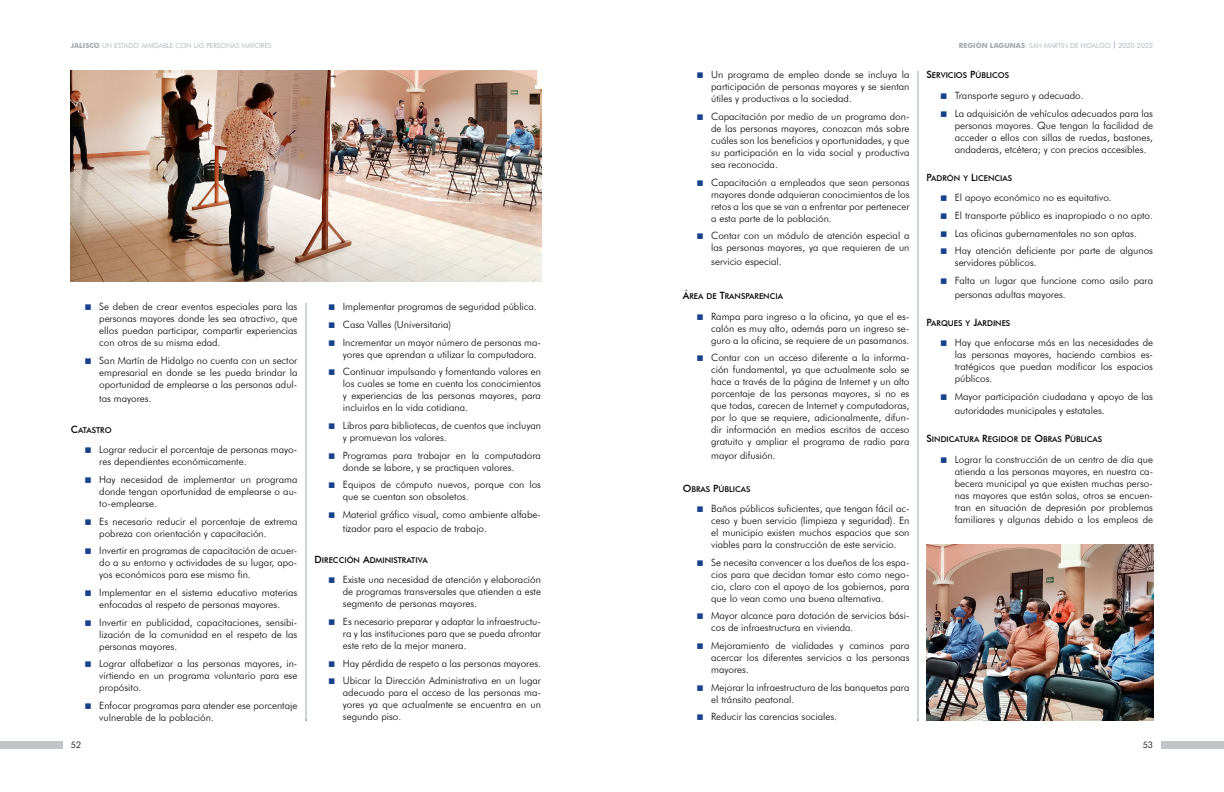
<style>
.page{position:relative;width:1224px;height:792px;background:#fff}
.page>*{position:absolute;margin:0;border:0;box-sizing:border-box;transform-origin:0 0}
.t1{font:300 10px/12px "Futura BT";color:#000;text-align:justify}
.t2{font:300 9px "Futura BT";color:#000}
.t3{font:8px "Futura BT Medium SC800";color:#000}
.t4{font:300 7px "Futura BT";color:#a0a9ad}
.s1{font-weight:700}
.s2{color:#17428b}
.s3{font-size:10px}
</style>
<div class="page">
<div style="left:0;top:741px;width:63px;height:7px;background:#bfc5c8"></div>
<div style="left:1161px;top:741px;width:63px;height:7px;background:#bfc5c8"></div>
<hr style="left:918px;top:71px;width:1px;height:649px;background:#a0a9ad">
<hr style="left:306px;top:303px;width:1px;height:417px;background:#a0a9ad">
<img style="left:927px;top:544px;width:226px;height:177px">
<img style="left:71px;top:71px;width:470px;height:210px">
<p class="t4" style="left:71px;top:41px;width:202px"><span class="s1">JALISCO</span> UN ESTADO AMIGABLE CON LAS PERSONAS MAYORES</p>
<p class="t4" style="left:959px;top:41px;width:196px"><span class="s1">REGIÓN LAGUNAS</span>: SAN MARTÍN DE HIDALGO <span class="s2">|</span> 2020-2022</p>
<p class="t1" style="left:99px;top:301px;width:200px">Se deben de crear eventos especiales para las personas mayores donde les sea atractivo, que ellos puedan participar, compartir experiencias con otros de su misma edad.</p>
<p class="t1" style="left:99px;top:354px;width:200px">San Martín de Hidalgo no cuenta con un sector empresarial en donde se les pueda brindar la oportunidad de emplearse a las personas adul-</p>
<p class="t1" style="left:99px;top:392px;width:54px">tas mayores.</p>
<p class="t3" style="left:71px;top:425px;width:41px"><span class="s3">C</span>ATASTRO</p>
<p class="t1" style="left:99px;top:444px;width:200px">Lograr reducir el porcentaje de personas mayo&shy;res dependientes económicamente.</p>
<p class="t1" style="left:99px;top:473px;width:200px">Hay necesidad de implementar un programa donde tengan oportunidad de emplearse o au&shy;to-emplearse.</p>
<p class="t1" style="left:99px;top:515px;width:200px">Es necesario reducir el porcentaje de extrema pobreza con orientación y capacitación.</p>
<p class="t1" style="left:99px;top:545px;width:200px">Invertir en programas de capacitación de acuer&shy;do a su entorno y actividades de su lugar, apo&shy;yos económicos para ese mismo fin.</p>
<p class="t1" style="left:99px;top:586px;width:200px">Implementar en el sistema educativo materias enfocadas al respeto de personas mayores.</p>
<p class="t1" style="left:99px;top:616px;width:200px">Invertir en publicidad, capacitaciones, sensibi&shy;lización de la comunidad en el respeto de las personas mayores.</p>
<p class="t1" style="left:99px;top:658px;width:200px">Lograr alfabetizar a las personas mayores, in&shy;virtiendo en un programa voluntario para ese propósito.</p>
<p class="t1" style="left:99px;top:699px;width:200px">Enfocar programas para atender ese porcentaje vulnerable de la población.</p>
<p class="t1" style="left:343px;top:298px;width:200px;line-height:17.7px;text-align:left">Implementar programas de seguridad pública.<br>Casa Valles (Universitaria)<br>Incrementar un mayor número de personas ma-</p>
<p class="t1" style="left:343px;top:345px;width:200px;line-height:17.7px">yores que aprendan a utilizar la computadora.<br>Continuar impulsando y fomentando valores en</p>
<p class="t1" style="left:343px;top:378px;width:200px">los cuales se tome en cuenta los conocimientos y experiencias de las personas mayores, para incluirlos en la vida cotidiana.</p>
<p class="t1" style="left:343px;top:419px;width:200px">Libros para bibliotecas, de cuentos que incluyan y promuevan los valores.</p>
<p class="t1" style="left:343px;top:449px;width:200px">Programas para trabajar en la computadora donde se labore, y se practiquen valores.</p>
<p class="t1" style="left:343px;top:479px;width:200px">Equipos de cómputo nuevos, porque con los que se cuentan son obsoletos.</p>
<p class="t1" style="left:343px;top:508px;width:200px;line-height:13.9px">Material gráfico visual, como ambiente alfabe&shy;tizador para el espacio de trabajo.</p>
<p class="t3" style="left:315px;top:555px;width:115px"><span class="s3">D</span> IRECCIÓN <span class="s3">A</span>DMINISTRATIVA</p>
<p class="t1" style="left:343px;top:574px;width:200px">Existe una necesidad de atención y elaboración de programas transversales que atienden a este segmento de personas mayores.</p>
<p class="t1" style="left:343px;top:615px;width:200px">Es necesario preparar y adaptar la infraestructu&shy;ra y las instituciones para que se pueda afrontar este reto de la mejor manera.</p>
<p class="t1" style="left:343px;top:654px;width:200px;line-height:17.7px">Hay pérdida de respeto a las personas mayores.<br>Ubicar la Dirección Administrativa en un lugar</p>
<p class="t1" style="left:343px;top:687px;width:200px">adecuado para el acceso de las personas ma&shy;yores ya que actualmente se encuentra en un segundo piso.</p>
<p class="t1" style="left:711px;top:69px;width:200px">Un programa de empleo donde se incluya la participación de personas mayores y se sientan útiles y productivas a la sociedad.</p>
<p class="t1" style="left:711px;top:110px;width:200px">Capacitación por medio de un programa don&shy;de las personas mayores, conozcan más sobre cuáles son los beneficios y oportunidades, y que su participación en la vida social y productiva sea reconocida.</p>
<p class="t1" style="left:711px;top:176px;width:200px">Capacitación a empleados que sean personas mayores donde adquieran conocimientos de los retos a los que se van a enfrentar por pertenecer a esta parte de la población.</p>
<p class="t1" style="left:711px;top:230px;width:200px">Contar con un módulo de atención especial a las personas mayores, ya que requieren de un</p>
<p class="t1" style="left:711px;top:256px;width:72px">servicio especial.</p>
<p class="t3" style="left:683px;top:291px;width:102px"><span class="s3">Á</span>REA DE <span class="s3">T</span>RANSPARENCIA</p>
<p class="t1" style="left:711px;top:310px;width:200px">Rampa para ingreso a la oficina, ya que el es&shy;calón es muy alto, además para un ingreso se&shy;guro a la oficina, se requiere de un pasamanos.</p>
<p class="t1" style="left:711px;top:352px;width:200px">Contar con un acceso diferente a la informa&shy;ción fundamental, ya que actualmente solo se hace a través de la página de Internet y un alto porcentaje de las personas mayores, si no es que todas, carecen de Internet y computadoras, por lo que se requiere, adicionalmente, difun&shy;dir información en medios escritos de acceso gratuito y ampliar el programa de radio para</p>
<p class="t1" style="left:711px;top:450px;width:66px">mayor difusión.</p>
<p class="t3" style="left:683px;top:484px;width:69px"><span class="s3">O</span>BRAS <span class="s3">P</span>ÚBLICAS</p>
<p class="t1" style="left:711px;top:502px;width:200px">Baños públicos suficientes, que tengan fácil ac&shy;ceso y buen servicio (limpieza y seguridad). En el municipio existen muchos espacios que son viables para la construcción de este servicio.</p>
<p class="t1" style="left:711px;top:556px;width:200px">Se necesita convencer a los dueños de los espa&shy;cios para que decidan tomar esto como nego&shy;cio, claro con el apoyo de los gobiernos, para que lo vean como una buena alternativa.</p>
<p class="t1" style="left:711px;top:610px;width:200px">Mayor alcance para dotación de servicios bási&shy;cos de infraestructura en vivienda.</p>
<p class="t1" style="left:711px;top:639px;width:200px">Mejoramiento de vialidades y caminos para acercar los diferentes servicios a las personas mayores.</p>
<p class="t1" style="left:711px;top:681px;width:200px">Mejorar la infraestructura de las banquetas para el tránsito peatonal.</p>
<p class="t1" style="left:711px;top:711px;width:127px">Reducir las carencias sociales.</p>
<p class="t3" style="left:927px;top:71px;width:84px"><span class="s3">S</span>ERVICIOS <span class="s3">P</span>ÚBLICOS</p>
<p class="t1" style="left:955px;top:86px;width:200px;line-height:17.7px">Transporte seguro y adecuado.<br>La adquisición de vehículos adecuados para las</p>
<p class="t1" style="left:955px;top:119px;width:200px">personas mayores. Que tengan la facilidad de acceder a ellos con sillas de ruedas, bastones, andaderas, etcétera; y con precios accesibles.</p>
<p class="t3" style="left:927px;top:173px;width:87px"><span class="s3">P</span>ADRÓN Y <span class="s3">L</span>ICENCIAS</p>
<p class="t1" style="left:955px;top:189px;width:200px;line-height:17.7px;text-align:left">El apoyo económico no es equitativo.<br>El transporte público es inapropiado o no apto.<br>Las oficinas gubernamentales no son aptas.<br>Hay atención deficiente por parte de algunos</p>
<p class="t1" style="left:955px;top:254px;width:200px;line-height:17.7px">servidores públicos.<br>Falta un lugar que funcione como asilo para</p>
<p class="t1" style="left:955px;top:288px;width:112px">personas adultas mayores.</p>
<p class="t3" style="left:927px;top:318px;width:85px"><span class="s3">P</span>ARQUES Y <span class="s3">J</span>ARDINES</p>
<p class="t1" style="left:955px;top:337px;width:200px">Hay que enfocarse más en las necesidades de las personas mayores, haciendo cambios es&shy;tratégicos que puedan modificar los espacios públicos.</p>
<p class="t1" style="left:955px;top:389px;width:200px;line-height:13.9px">Mayor participación ciudadana y apoyo de las autoridades municipales y estatales.</p>
<p class="t3" style="left:927px;top:434px;width:177px"><span class="s3">S</span>INDICATURA <span class="s3">R</span>EGIDOR DE <span class="s3">O</span>BRAS <span class="s3">P</span>ÚBLICAS</p>
<p class="t1" style="left:955px;top:453px;width:200px">Lograr la construcción de un centro de día que atienda a las personas mayores, en nuestra ca&shy;becera municipal ya que existen muchas perso&shy;nas mayores que están solas, otros se encuen&shy;tran en situación de depresión por problemas familiares y algunas debido a los empleos de</p>
<p class="t2" style="left:71px;top:739px;width:12px">52</p>
<p class="t2" style="left:1143px;top:739px;width:12px">53</p>
</div>
